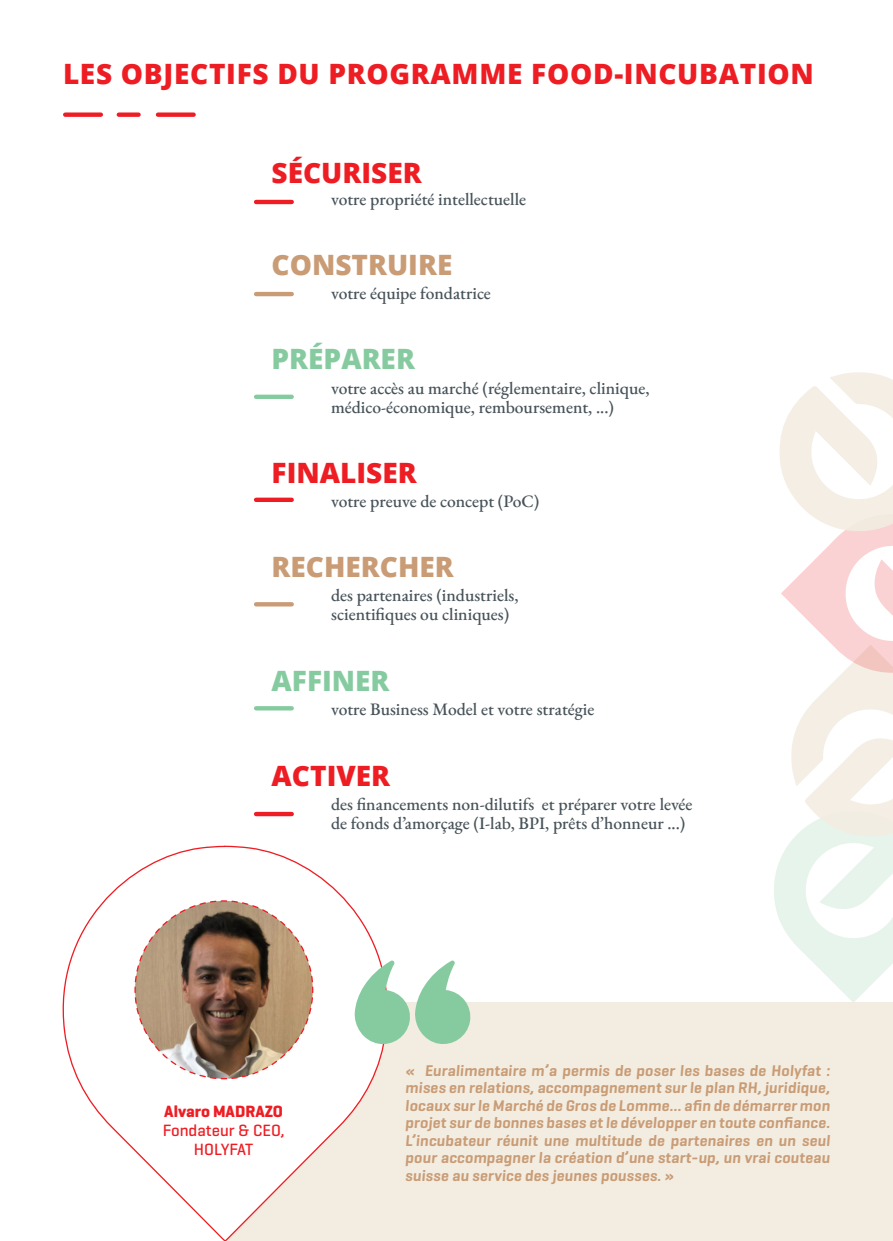
<style>
.page{position:relative;width:893px;height:1241px;background:#fff}
.page>*{position:absolute;margin:0;border:0;box-sizing:border-box;transform-origin:0 0}
.t1{font:800 28px "Open Sans";letter-spacing:.025em;color:#ee1d23}
.t2{font:800 28px "Open Sans";color:#ee1d23}
.t3{font:800 28px "Open Sans";color:#c99c76}
.t4{font:800 28px "Open Sans";color:#86cba0}
.t5{font:500 17.5px/19.2px "EB Garamond";color:#475359}
.t6{font:500 16.62px/19.2px "Geogrotesque";color:#ee1d23;text-align:center}
.t7{font:700 16.62px "Geogrotesque";color:#ee1d23}
.t8{font:600 15.75px/17.5px "Geogrotesque";color:#c99c76;text-align:justify}
</style>
<div class="page">
<div style="left:226px;top:1002px;width:667px;height:238px;background:#f3ede1"></div>
<svg style="left:62px;top:845px;width:322px;height:395px"></svg>
<svg style="left:134px;top:899px;width:180px;height:180px"></svg>
<svg style="left:354px;top:959px;width:117px;height:87px"></svg>
<svg style="left:774px;top:372px;width:119px;height:630px"></svg>
<div style="left:65px;top:112px;width:36px;height:5px;background:#ee1c25"></div>
<div style="left:119px;top:112px;width:20px;height:5px;background:#ee1c25"></div>
<div style="left:158px;top:112px;width:36px;height:5px;background:#ee1c25"></div>
<hr style="left:256px;top:200px;width:36px;height:4px;background:#ee1d23">
<hr style="left:256px;top:292px;width:36px;height:4px;background:#c99c76">
<div style="left:256px;top:394px;width:36px;height:5px;background:#86cba0"></div>
<div style="left:256px;top:497px;width:36px;height:5px;background:#ee1d23"></div>
<svg style="left:256px;top:602px;width:36px;height:4px"></svg>
<svg style="left:256px;top:706px;width:36px;height:4px"></svg>
<div style="left:256px;top:811px;width:36px;height:5px;background:#ee1d23"></div>
<h1 class="t1" style="left:63px;top:53px;width:752px">LES OBJECTIFS DU PROGRAMME FOOD-INCUBATION</h1>
<h1 class="t2" style="left:272px;top:151px;width:152px">SÉCURISER</h1>
<p class="t5" style="left:331px;top:189px;width:196px">votre propriété intellectuelle</p>
<h1 class="t3" style="left:272px;top:243px;width:182px">CONSTRUIRE</h1>
<p class="t5" style="left:331px;top:284px;width:161px">votre équipe fondatrice</p>
<h1 class="t4" style="left:272px;top:337px;width:145px">PRÉPARER</h1>
<p class="t5" style="left:331px;top:378px;width:320px">votre accès au marché (réglementaire, clinique, médico-économique, remboursement, ...)</p>
<h1 class="t2" style="left:272px;top:451px;width:147px">FINALISER</h1>
<p class="t5" style="left:331px;top:491px;width:210px">votre preuve de concept (PoC)</p>
<h1 class="t3" style="left:272px;top:546px;width:184px">RECHERCHER</h1>
<p class="t5" style="left:331px;top:585px;width:189px">des partenaires (industriels, scientifiques ou cliniques)</p>
<h1 class="t4" style="left:272px;top:659px;width:119px">AFFINER</h1>
<p class="t5" style="left:331px;top:699px;width:265px">votre Business Model et votre stratégie</p>
<h1 class="t2" style="left:272px;top:754px;width:120px">ACTIVER</h1>
<p class="t5" style="left:331px;top:794px;width:363px">des financements non-dilutifs et préparer votre levée de fonds d’amorçage (I-lab, BPI, prêts d’honneur ...)</p>
<p class="t7" style="left:164px;top:1100px;width:120px">Alvaro MADRAZO</p>
<p class="t6" style="left:163px;top:1120px;width:123px">Fondateur &amp; CEO,<br>HOLYFAT</p>
<p class="t8" style="left:405px;top:1061px;width:428px">« Euralimentaire m’a permis de poser les bases de Holyfat : mises en relations, accompagnement sur le plan RH, juridique, locaux sur le Marché de Gros de Lomme... afin de démarrer mon projet sur de bonnes bases et le développer en toute confiance.<br>L’incubateur réunit une multitude de partenaires en un seul pour accompagner la création d’une start-up, un vrai couteau suisse au service des jeunes pousses. »</p>
</div>
